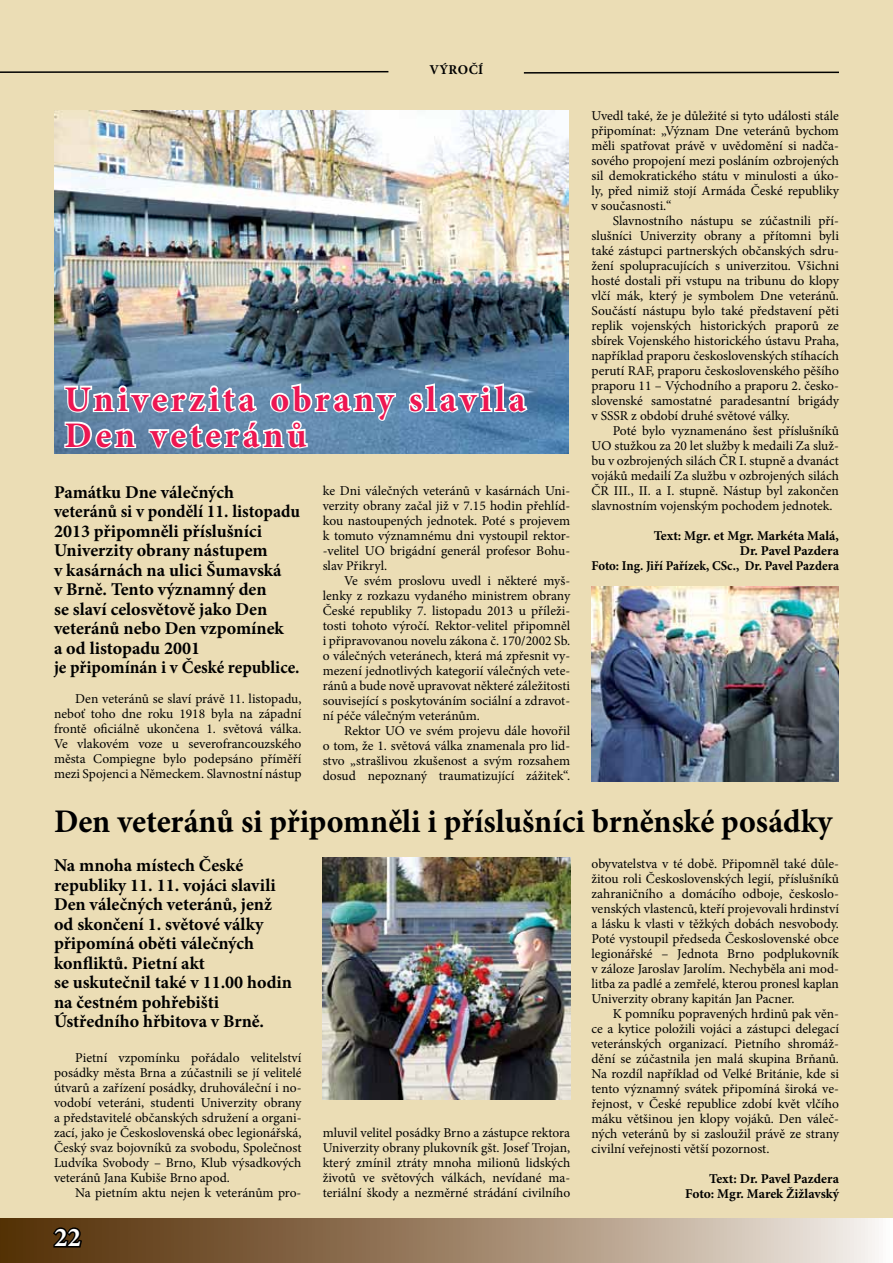
<style>
.page{position:relative;width:893px;height:1263px;background:#ebddb5}
.page>*{position:absolute;margin:0;border:0;box-sizing:border-box;transform-origin:0 0}
.t1{font:700 36px/36px "Minion Pro";letter-spacing:.095em;color:#ed1651}
.t2{font:700 33px "Minion Pro";color:#000}
.t3{font:700 27px "Minion Pro";color:#fff}
.t4{font:700 18px/19.5px "Minion Pro";color:#000}
.t5{font:13.5px/15px "Minion Pro";color:#000;text-align:justify}
.t6{font:700 13.5px/15px "Minion Pro";color:#000;text-align:right}
</style>
<div class="page">
<svg style="left:0;top:70px;width:389px;height:3px"></svg>
<svg style="left:523px;top:71px;width:316px;height:3px"></svg>
<svg style="left:0;top:1219px;width:893px;height:44px;background:#a0886f"></svg>
<svg style="left:51px;top:1226px;width:33px;height:23px"></svg>
<img style="left:323px;top:858px;width:247px;height:241px">
<img style="left:54px;top:111px;width:514px;height:343px">
<svg style="left:407px;top:381px;width:123px;height:33px;background:#98b3cc"></svg>
<svg style="left:63px;top:381px;width:334px;height:69px;background:#92acc4"></svg>
<img style="left:591px;top:587px;width:248px;height:194px">
<p class="t6" style="left:429px;top:62px;width:55px">VÝROČÍ</p>
<h1 class="t1" style="left:65px;top:381px;width:463px">Univerzita obrany slavila<br>Den veteránů</h1>
<p class="t4" style="left:54px;top:482px;width:248px">Památku Dne válečných veteránů si v pondělí 11. listopadu<br>2013 připomněli příslušníci<br>Univerzity obrany nástupem<br>v kasárnách na ulici Šumavská<br>v Brně. Tento významný den<br>se slaví celosvětově jako Den veteránů nebo Den vzpomínek<br>a od listopadu 2001<br>je připomínán i v České republice.</p>
<p class="t5" style="left:54px;top:692px;width:249px;text-indent:21px">Den veteránů se slaví právě 11. listopadu, neboť toho dne roku 1918 byla na západní frontě oficiálně ukončena 1. světová válka.<br>Ve vlakovém voze u severofrancouzského města Compiegne bylo podepsáno příměří mezi Spojenci a Německem. Slavnostní nástup</p>
<p class="t5" style="left:323px;top:483px;width:249px">ke Dni válečných veteránů v kasárnách Uni&shy;verzity obrany začal již v 7.15 hodin přehlíd&shy;kou nastoupených jednotek. Poté s projevem k tomuto významnému dni vystoupil rektor--velitel UO brigádní generál profesor Bohu&shy;slav Přikryl.</p>
<p class="t5" style="left:323px;top:573px;width:249px;text-indent:21px">Ve svém proslovu uvedl i některé myš&shy;lenky z rozkazu vydaného ministrem obrany České republiky 7. listopadu 2013 u příleži&shy;tosti tohoto výročí. Rektor-velitel připomněl i připravovanou novelu zákona č. 170/2002 Sb. o válečných veteránech, která má zpřesnit vy&shy;mezení jednotlivých kategorií válečných vete&shy;ránů a bude nově upravovat některé záležitosti související s poskytováním sociální a zdravot&shy;ní péče válečným veteránům.</p>
<p class="t5" style="left:323px;top:723px;width:249px;text-indent:21px">Rektor UO ve svém projevu dále hovořil o tom, že 1. světová válka znamenala pro lid&shy;stvo „strašlivou zkušenost a svým rozsahem dosud nepoznaný traumatizující zážitek“.</p>
<p class="t5" style="left:591px;top:109px;width:249px">Uvedl také, že je důležité si tyto události stále připomínat: „Význam Dne veteránů bychom měli spatřovat právě v uvědomění si nadča&shy;sového propojení mezi posláním ozbrojených sil demokratického státu v minulosti a úko&shy;ly, před nimiž stojí Armáda České republiky v současnosti.“</p>
<p class="t5" style="left:591px;top:214px;width:249px;text-indent:21px">Slavnostního nástupu se zúčastnili pří&shy;slušníci Univerzity obrany a přítomni byli také zástupci partnerských občanských sdru&shy;žení spolupracujících s univerzitou. Všichni hosté dostali při vstupu na tribunu do klopy vlčí mák, který je symbolem Dne veteránů.<br>Součástí nástupu bylo také představení pěti replik vojenských historických praporů ze sbírek Vojenského historického ústavu Praha, například praporu československých stíhacích perutí RAF, praporu československého pěšího praporu 11 – Východního a praporu 2. česko&shy;slovenské samostatné paradesantní brigády v SSSR z období druhé světové války.</p>
<p class="t5" style="left:591px;top:424px;width:249px;text-indent:21px">Poté bylo vyznamenáno šest příslušníků UO stužkou za 20 let služby k medaili Za služ&shy;bu v ozbrojených silách ČR I. stupně a dvanáct vojáků medailí Za službu v ozbrojených silách ČR III., II. a I. stupně. Nástup byl zakončen slavnostním vojenským pochodem jednotek.</p>
<p class="t6" style="left:591px;top:528px;width:249px">Text: Mgr. et Mgr. Markéta Malá,<br>Dr. Pavel Pazdera<br>Foto: Ing. Jiří Pařízek, CSc., Dr. Pavel Pazdera</p>
<h2 class="t2" style="left:54px;top:798px;width:780px">Den veteránů si připomněli i příslušníci brněnské posádky</h2>
<p class="t4" style="left:54px;top:855px;width:240px">Na mnoha místech České republiky 11. 11. vojáci slavili<br>Den válečných veteránů, jenž od skončení 1. světové války připomíná oběti válečných konfliktů. Pietní akt<br>se uskutečnil také v 11.00 hodin na čestném pohřebišti<br>Ústředního hřbitova v Brně.</p>
<p class="t5" style="left:54px;top:1050px;width:249px;text-indent:21px">Pietní vzpomínku pořádalo velitelství posádky města Brna a zúčastnili se jí velitelé útvarů a zařízení posádky, druhováleční i no&shy;vodobí veteráni, studenti Univerzity obrany a představitelé občanských sdružení a organi&shy;zací, jako je Československá obec legionářská, Český svaz bojovníků za svobodu, Společnost Ludvíka Svobody – Brno, Klub výsadkových veteránů Jana Kubiše Brno apod.</p>
<p class="t5" style="left:75px;top:1185px;width:228px">Na pietním aktu nejen k veteránům pro-</p>
<h3 class="t3" style="left:54px;top:1218px;width:28px">22</h3>
<p class="t5" style="left:323px;top:1126px;width:249px">mluvil velitel posádky Brno a zástupce rektora Univerzity obrany plukovník gšt. Josef Trojan, který zmínil ztráty mnoha milionů lidských životů ve světových válkách, nevídané ma&shy;teriální škody a nezměrné strádání civilního</p>
<p class="t5" style="left:591px;top:856px;width:249px">obyvatelstva v té době. Připomněl také důle&shy;žitou roli Československých legií, příslušníků zahraničního a domácího odboje, českoslo&shy;venských vlastenců, kteří projevovali hrdinství a lásku k vlasti v těžkých dobách nesvobody.<br>Poté vystoupil předseda Československé obce legionářské – Jednota Brno podplukovník v záloze Jaroslav Jarolím. Nechyběla ani mod&shy;litba za padlé a zemřelé, kterou pronesl kaplan Univerzity obrany kapitán Jan Pacner.</p>
<p class="t5" style="left:591px;top:1006px;width:249px;text-indent:21px">K pomníku popravených hrdinů pak věn&shy;ce a kytice položili vojáci a zástupci delegací veteránských organizací. Pietního shromáž&shy;dění se zúčastnila jen malá skupina Brňanů.<br>Na rozdíl například od Velké Británie, kde si tento významný svátek připomíná široká ve&shy;řejnost, v České republice zdobí květ vlčího máku většinou jen klopy vojáků. Den váleč&shy;ných veteránů by si zasloužil právě ze strany civilní veřejnosti větší pozornost.</p>
<p class="t6" style="left:685px;top:1171px;width:155px">Text: Dr. Pavel Pazdera<br>Foto: Mgr. Marek Žižlavský</p>
</div>
